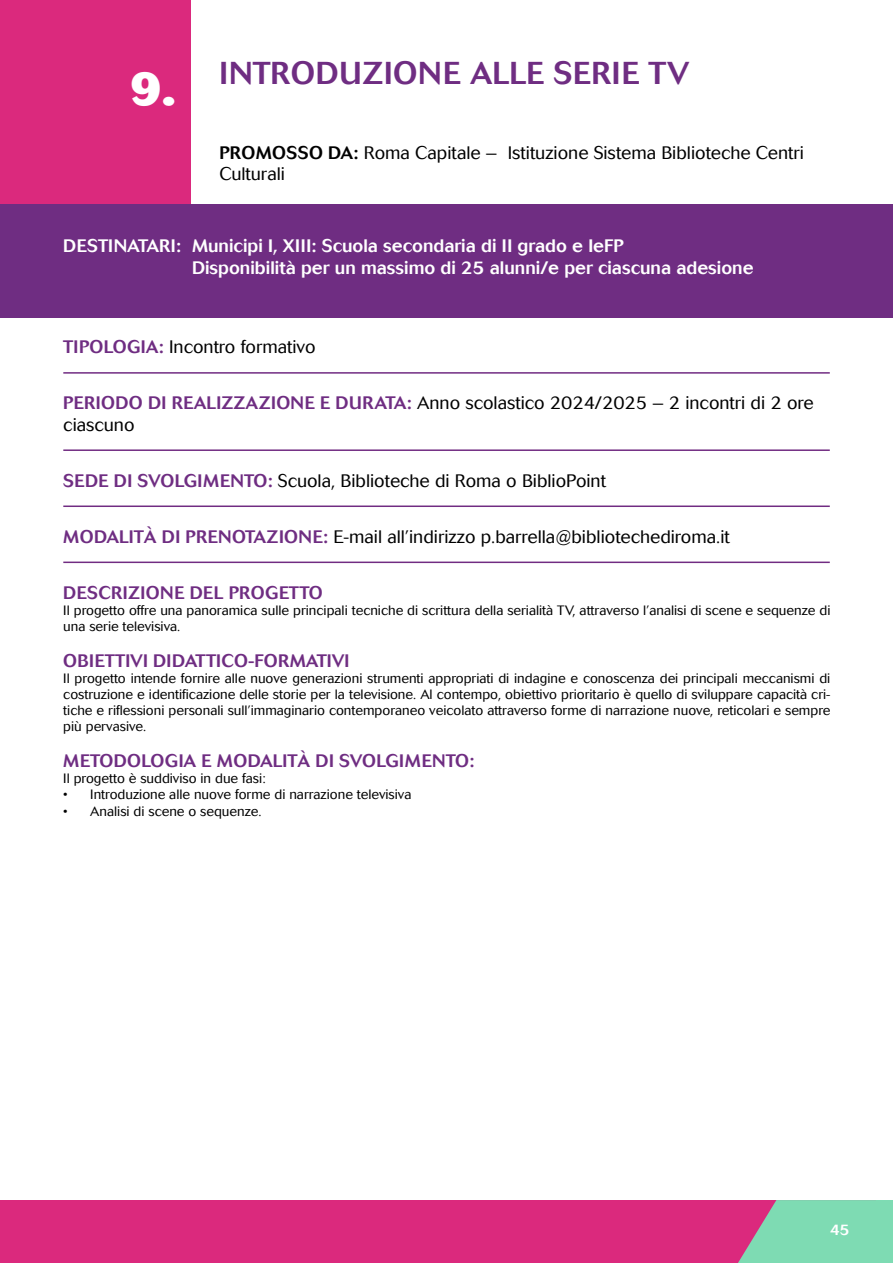
<style>
.page{position:relative;width:893px;height:1263px;background:#fff}
.page>*{position:absolute;margin:0;border:0;box-sizing:border-box;transform-origin:0 0}
.t1{font:500 31.5px "Cosmos";letter-spacing:.02em;color:#6f2d82}
.t2{font:300 18px/21.6px "Cosmos";color:#000}
.t3{font:500 18px/21.6px "Cosmos";color:#fff}
.t4{font:500 18px "Cosmos";letter-spacing:.02em;color:#6f2d82}
.t5{font:500 15px "Cosmos";color:#fff}
.t6{font:300 13.5px/16.2px "Cosmos";color:#000}
.s1{font-weight:800;font-size:45px;color:#fff}
.s2{font-weight:500}
.s3{font-weight:500;color:#6f2d82}
</style>
<div class="page">
<div style="left:0;top:1200px;width:893px;height:63px;background:#db297d"></div>
<svg style="left:738px;top:1200px;width:139px;height:63px"></svg>
<div style="left:0;top:0;width:191px;height:238px;background:#db297d"></div>
<div style="left:0;top:204px;width:892px;height:114px;background:#6f2d82"></div>
<hr style="left:63px;top:372px;width:767px;height:2px;background:#712c82">
<hr style="left:63px;top:449px;width:767px;height:2px;background:#712c82">
<hr style="left:63px;top:505px;width:767px;height:2px;background:#712c82">
<hr style="left:63px;top:562px;width:767px;height:1px;background:#712c82">
<div style="left:877px;top:1200px;width:16px;height:63px;background:#7edbb3"></div>
<h1 class="t1" style="left:131px;top:55px;width:560px"><span class="s1">9.</span> INTRODUZIONE ALLE SERIE TV</h1>
<h2 class="t2" style="left:219px;top:142px;width:586px"><span class="s2">PROMOSSO DA:</span> Roma Capitale – Istituzione Sistema Biblioteche Centri<br>Culturali</h2>
<h2 class="t3" style="left:63px;top:235px;width:119px">DESTINATARI:</h2>
<h2 class="t3" style="left:192px;top:235px;width:563px">Municipi I, XIII: Scuola secondaria di II grado e IeFP<br>Disponibilità per un massimo di 25 alunni/e per ciascuna adesione</h2>
<h2 class="t2" style="left:63px;top:336px;width:254px"><span class="s3">TIPOLOGIA:</span> Incontro formativo</h2>
<h2 class="t2" style="left:63px;top:392px;width:752px"><span class="s3">PERIODO DI REALIZZAZIONE E DURATA:</span> Anno scolastico 2024/2025 – 2 incontri di 2 ore ciascuno</h2>
<h2 class="t2" style="left:63px;top:470px;width:544px"><span class="s3">SEDE DI SVOLGIMENTO:</span> Scuola, Biblioteche di Roma o BiblioPoint</h2>
<h2 class="t2" style="left:63px;top:526px;width:668px"><span class="s3">MODALITÀ DI PRENOTAZIONE:</span> E-mail all’indirizzo p.barrella@bibliotechediroma.it</h2>
<h2 class="t4" style="left:63px;top:582px;width:261px">DESCRIZIONE DEL PROGETTO</h2>
<p class="t6" style="left:63px;top:602px;width:769px">Il progetto offre una panoramica sulle principali tecniche di scrittura della serialità TV, attraverso l’analisi di scene e sequenze di una serie televisiva.</p>
<h2 class="t4" style="left:63px;top:650px;width:288px">OBIETTIVI DIDATTICO-FORMATIVI</h2>
<p class="t6" style="left:63px;top:670px;width:769px;text-align:justify">Il progetto intende fornire alle nuove generazioni strumenti appropriati di indagine e conoscenza dei principali meccanismi di costruzione e identificazione delle storie per la televisione. Al contempo, obiettivo prioritario è quello di sviluppare capacità cri&shy;tiche e riflessioni personali sull’immaginario contemporaneo veicolato attraverso forme di narrazione nuove, reticolari e sempre più pervasive.</p>
<h2 class="t4" style="left:63px;top:750px;width:412px">METODOLOGIA E MODALITÀ DI SVOLGIMENTO:</h2>
<p class="t6" style="left:63px;top:771px;width:204px">Il progetto è suddiviso in due fasi:</p>
<p class="t6" style="left:63px;top:787px;width:350px">• Introduzione alle nuove forme di narrazione televisiva</p>
<p class="t6" style="left:63px;top:803px;width:200px">• Analisi di scene o sequenze.</p>
<p class="t5" style="left:830px;top:1221px;width:21px">45</p>
</div>
